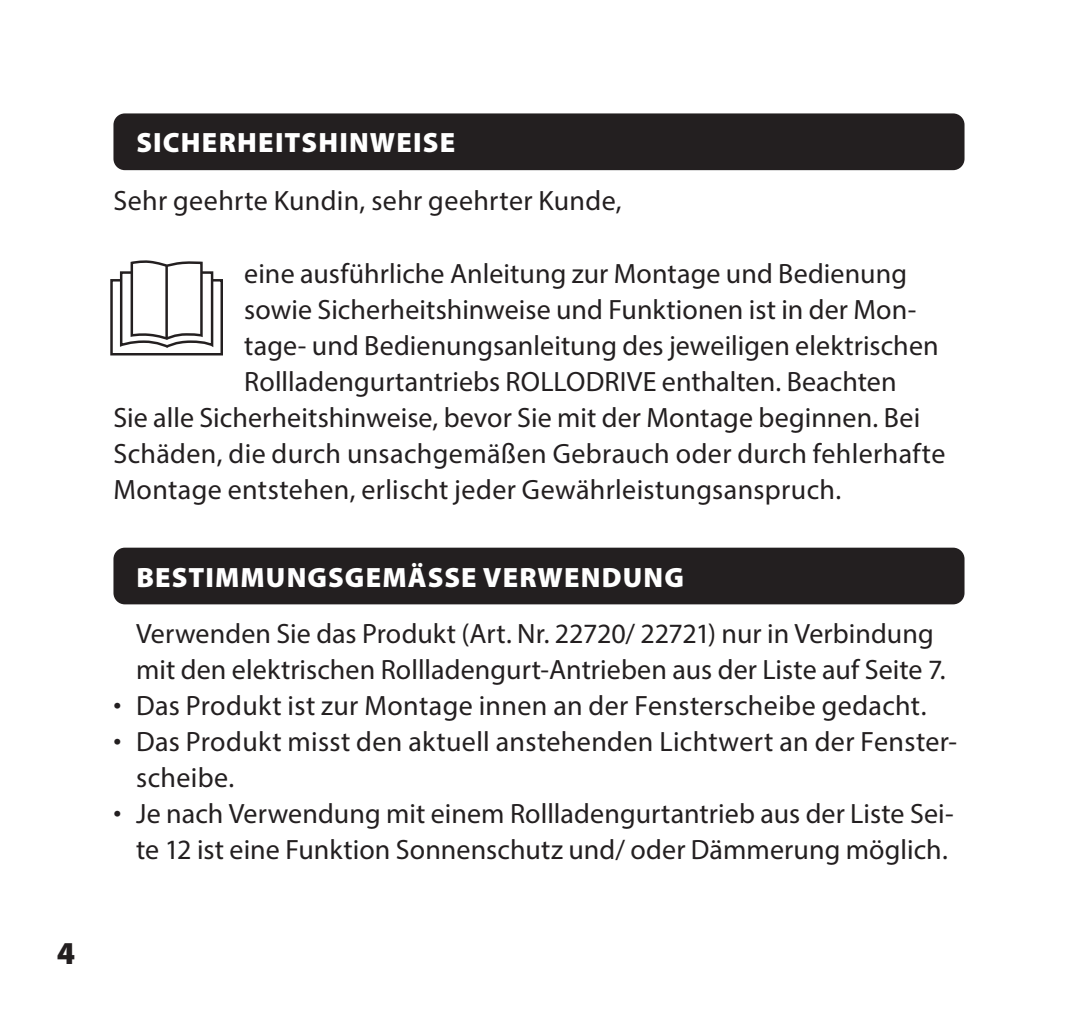
<style>
.page{position:relative;width:1078px;height:1021px;background:#fff}
.page>*{position:absolute;margin:0;border:0;box-sizing:border-box;transform-origin:0 0}
.t1{font:900 32px "Myriad Pro";color:#231f20}
.Fließtext{font:28px/36px "Myriad Pro";letter-spacing:.005em;color:#231f20}
.Überschrift{font:900 28px "Myriad Pro";letter-spacing:.04em;color:#fff}
</style>
<div class="page">
<div style="left:110px;top:279px;width:113px;height:76px;border:2px solid #231f20"></div>
<svg style="left:119px;top:260px;width:95px;height:88px"></svg>
<hr style="left:165px;top:266px;width:3px;height:72px;background:#231f20">
<div style="left:113px;top:113px;width:851px;height:57px;background:#231f20;border-radius:11px"></div>
<div style="left:113px;top:547px;width:851px;height:57px;background:#231f20;border-radius:11px"></div>
<p class="t1" style="left:57px;top:932px;width:20px">4</p>
<p class="Überschrift" style="left:136px;top:124px;width:320px">SICHERHEITSHINWEISE</p>
<p class="Fließtext" style="left:113px;top:183px;width:509px">Sehr geehrte Kundin, sehr geehrter Kunde,</p>
<p class="Fließtext" style="left:244px;top:255px;width:664px">eine ausführliche Anleitung zur Montage und Bedienung</p>
<p class="Fließtext" style="left:244px;top:291px;width:673px">sowie Sicherheitshinweise und Funktionen ist in der Mon-</p>
<p class="Fließtext" style="left:244px;top:327px;width:695px">tage- und Bedienungsanleitung des jeweiligen elektrischen</p>
<p class="Fließtext" style="left:244px;top:363px;width:653px">Rollladengurtantriebs ROLLODRIVE enthalten. Beachten</p>
<p class="Fließtext" style="left:113px;top:399px;width:808px">Sie alle Sicherheitshinweise, bevor Sie mit der Montage beginnen. Bei</p>
<p class="Fließtext" style="left:113px;top:435px;width:833px">Schäden, die durch unsachgemäßen Gebrauch oder durch fehlerhafte</p>
<p class="Fließtext" style="left:113px;top:471px;width:729px">Montage entstehen, erlischt jeder Gewährleistungsanspruch.</p>
<p class="Überschrift" style="left:136px;top:558px;width:549px">BESTIMMUNGSGEMÄSSE VERWENDUNG</p>
<p class="Fließtext" style="left:136px;top:615px;width:810px">Verwenden Sie das Produkt (Art. Nr. 22720/ 22721) nur in Verbindung mit den elektrischen Rollladengurt-Antrieben aus der Liste auf Seite 7.</p>
<p class="Fließtext" style="left:113px;top:687px;width:814px">• Das Produkt ist zur Montage innen an der Fensterscheibe gedacht.</p>
<p class="Fließtext" style="left:136px;top:723px;width:822px;text-indent:-23px">• Das Produkt misst den aktuell anstehenden Lichtwert an der Fenster&shy;scheibe.</p>
<p class="Fließtext" style="left:113px;top:795px;width:841px;text-align:center">• Je nach Verwendung mit einem Rollladengurtantrieb aus der Liste Sei&shy;te 12 ist eine Funktion Sonnenschutz und/ oder Dämmerung möglich.</p>
</div>
